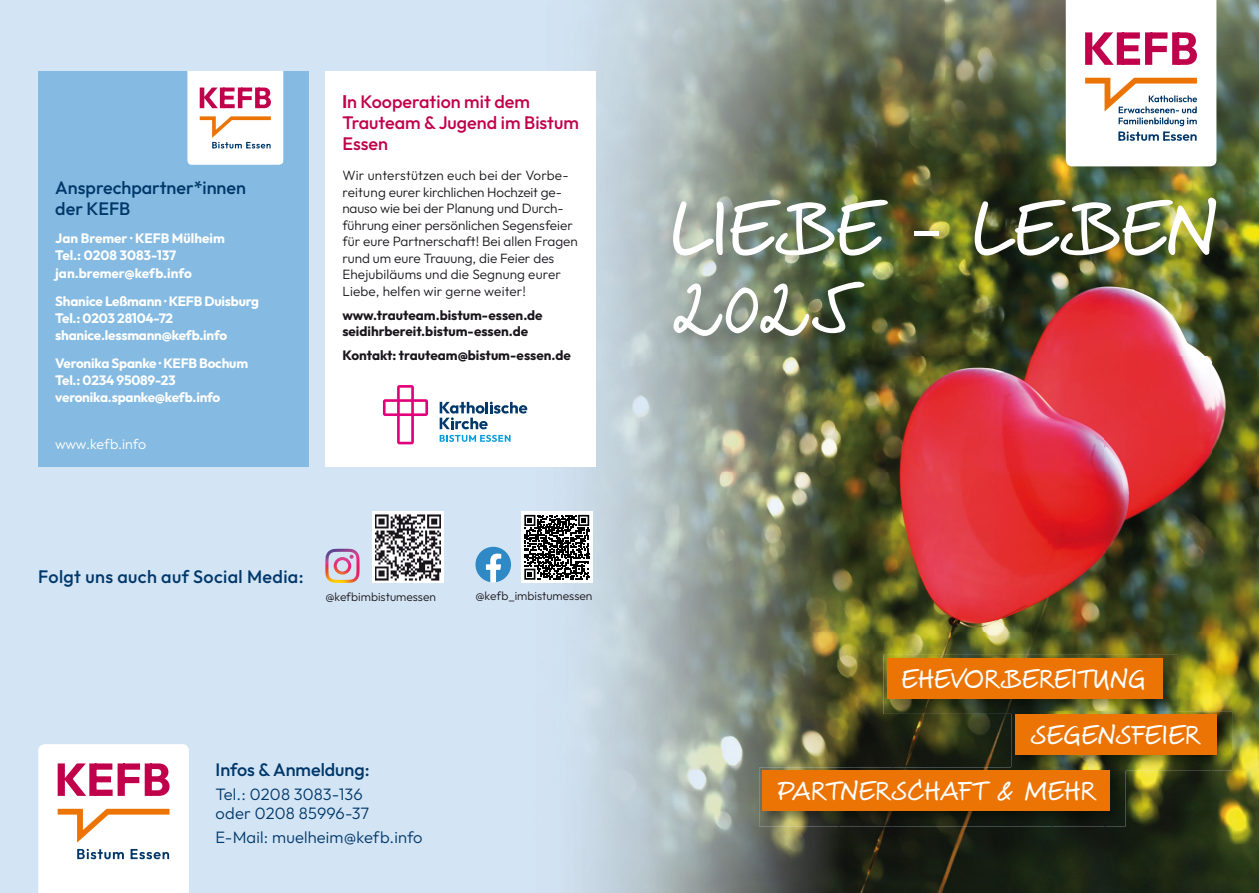
<style>
.page{position:relative;width:1259px;height:893px;background:#d3e4f4}
.page>*{position:absolute;margin:0;border:0;box-sizing:border-box;transform-origin:0 0}
.t1{font:81px/78px "Veneto Handwriting";letter-spacing:.03em;color:#fff}
.t2{font:28.05px "Veneto Handwriting";letter-spacing:.065em;color:#fff}
.t3{font:500 18px/21px "Outfit";color:#c1004c}
.t4{font:500 18px/21px "Outfit";color:#00386a}
.t5{font:500 18px "Outfit";letter-spacing:.02em;color:#00386a}
.t6{font:300 16.5px/19.5px "Outfit";letter-spacing:.01em;color:#00386a}
.t7{font:300 14.25px "Outfit";letter-spacing:-.02em;color:#fff}
.t8{font:300 13.5px/16.5px "Outfit";color:#1a171c}
.t9{font:700 13.5px/17.2px "Outfit";letter-spacing:-.015em;color:#fff}
.t10{font:700 13.5px/16.5px "Outfit";color:#1a171c}
.t11{font:300 12px "Outfit";color:#1a171c}
.s1{font-family:"Helvetica Neue";font-weight:700;font-stretch:condensed}
</style>
<div class="page">
<img style="left:590px;top:0;width:475px;height:155px">
<img style="left:1158px;top:0;width:101px;height:208px">
<img style="left:521px;top:155px;width:158px;height:636px">
<img style="left:679px;top:155px;width:479px;height:35px">
<img style="left:1211px;top:208px;width:48px;height:685px">
<img style="left:679px;top:356px;width:532px;height:276px">
<img style="left:679px;top:632px;width:213px;height:159px">
<img style="left:892px;top:632px;width:159px;height:261px">
<img style="left:1051px;top:632px;width:160px;height:53px">
<img style="left:1158px;top:685px;width:53px;height:208px">
<img style="left:1105px;top:770px;width:53px;height:123px">
<img style="left:579px;top:791px;width:260px;height:102px">
<img style="left:839px;top:827px;width:53px;height:66px">
<img style="left:1051px;top:827px;width:54px;height:66px">
<svg style="left:38px;top:744px;width:151px;height:149px;background:#f4dfe3"></svg>
<svg style="left:1065px;top:0;width:151px;height:166px;background:#efdee1"></svg>
<img style="left:665px;top:190px;width:571px;height:166px">
<div style="left:325px;top:71px;width:270px;height:396px;background:#fff"></div>
<svg style="left:383px;top:385px;width:45px;height:59px"></svg>
<svg style="left:440px;top:402px;width:87px;height:27px"></svg>
<svg style="left:439px;top:435px;width:71px;height:7px"></svg>
<div style="left:38px;top:71px;width:270px;height:396px;background:#85bbe2"></div>
<svg style="left:187px;top:71px;width:96px;height:94px;background:#f3dee2"></svg>
<div style="left:521px;top:512px;width:71px;height:71px;background:#fff"></div>
<svg style="left:524px;top:515px;width:65px;height:65px"></svg>
<svg style="left:475px;top:547px;width:36px;height:35px"></svg>
<svg style="left:372px;top:512px;width:71px;height:71px"></svg>
<img style="left:375px;top:515px;width:65px;height:65px">
<img style="left:325px;top:549px;width:34px;height:34px">
<img style="left:883px;top:655px;width:295px;height:59px">
<div style="left:887px;top:658px;width:275px;height:40px;background:#ec7405"></div>
<img style="left:1011px;top:711px;width:221px;height:59px">
<img style="left:1011px;top:711px;width:167px;height:3px">
<div style="left:1015px;top:714px;width:201px;height:41px;background:#ec7405"></div>
<img style="left:759px;top:767px;width:366px;height:60px">
<img style="left:1011px;top:767px;width:114px;height:3px">
<div style="left:762px;top:771px;width:348px;height:40px;background:#ec7405"></div>
<h3 class="t4" style="left:55px;top:177px;width:192px">Ansprechpartner*innen der KEFB</h3>
<p class="t9" style="left:55px;top:229px;width:171px">Jan Bremer · KEFB Mülheim<br>Tel.: 0208 3083-137 jan.bremer@kefb.info</p>
<p class="t9" style="left:55px;top:292px;width:205px">Shanice Leßmann · KEFB Duisburg<br>Tel.: 0203 28104-72 shanice.lessmann@kefb.info</p>
<p class="t9" style="left:55px;top:354px;width:194px">Veronika Spanke · KEFB Bochum<br>Tel.: 0234 95089-23 veronika.spanke@kefb.info</p>
<p class="t7" style="left:55px;top:434px;width:92px">www.kefb.info</p>
<h3 class="t3" style="left:342px;top:90px;width:238px"><span class="s1">I</span>n Kooperation mit dem<br>Trauteam &amp; Jugend im Bistum<br>Essen</h3>
<p class="t8" style="left:342px;top:167px;width:237px">Wir unterstützen euch bei der Vorbe&shy;reitung eurer kirchlichen Hochzeit ge&shy;nauso wie bei der Planung und Durch&shy;führung einer persönlichen Segensfeier für eure Partnerschaft! Bei allen Fragen rund um eure Trauung, die Feier des Ehejubiläums und die Segnung eurer Liebe, helfen wir gerne weiter!</p>
<p class="t10" style="left:342px;top:307px;width:202px">www.trauteam.bistum-essen.de seidihrbereit.bistum-essen.de</p>
<p class="t10" style="left:342px;top:347px;width:230px">Kontakt: trauteam@bistum-essen.de</p>
<h3 class="t5" style="left:38px;top:565px;width:267px">Folgt uns auch auf Social Media:</h3>
<p class="t11" style="left:325px;top:589px;width:112px">@kefbimbistumessen</p>
<p class="t11" style="left:475px;top:588px;width:118px">@kefb_imbistumessen</p>
<h3 class="t4" style="left:216px;top:759px;width:156px">Infos &amp; Anmeldung:</h3>
<p class="t6" style="left:216px;top:784px;width:155px">Tel.: 0208 3083-136 oder 0208 85996-37</p>
<p class="t6" style="left:216px;top:827px;width:208px">E-Mail: muelheim@kefb.info</p>
<h1 class="t1" style="left:672px;top:196px;width:544px">LIEBE – LEBEN<br>2025</h1>
<h2 class="t2" style="left:902px;top:666px;width:244px">EHEVORBEREITUNG</h2>
<h2 class="t2" style="left:1030px;top:722px;width:170px">SEGENSFEIER</h2>
<h2 class="t2" style="left:778px;top:778px;width:318px">PARTNERSCHAFT &amp; MEHR</h2>
</div>
